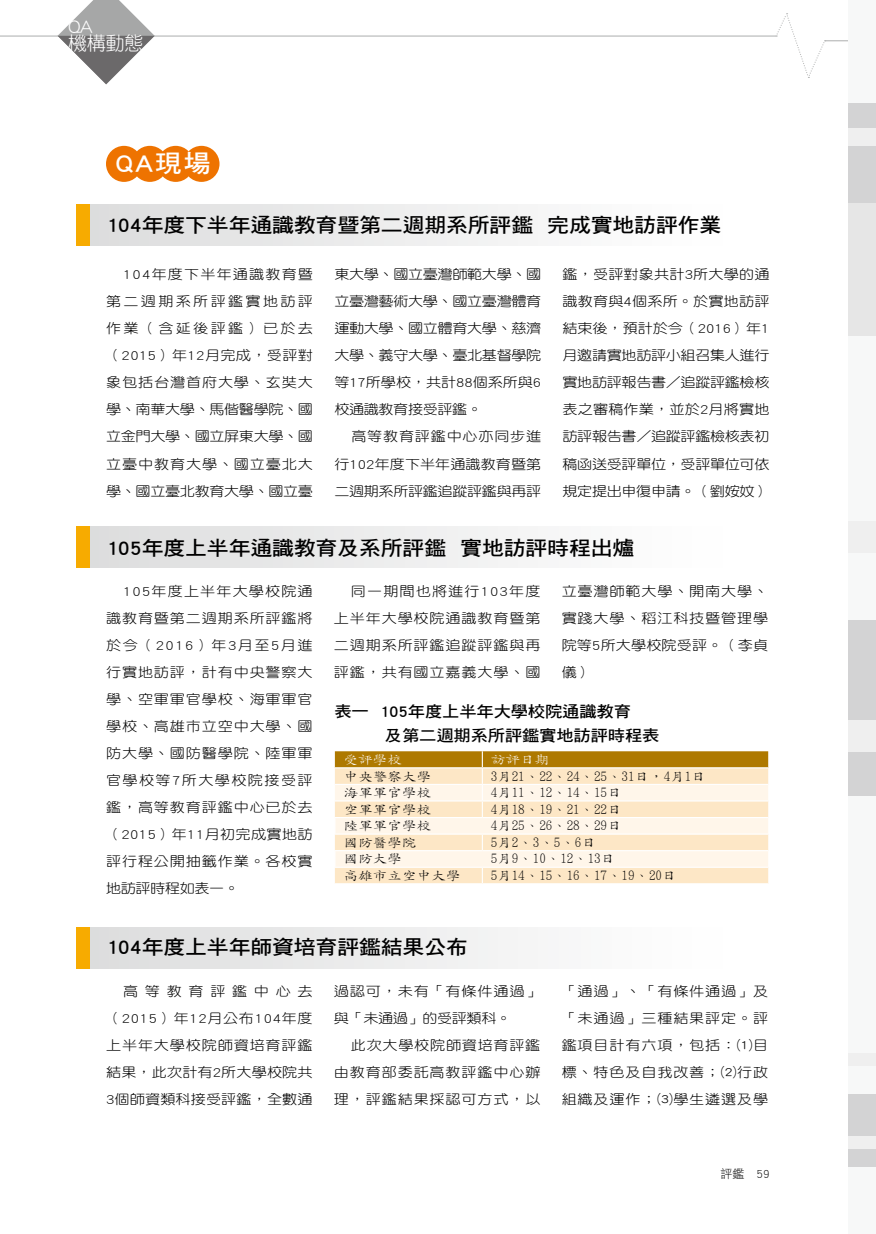
<style>
.page{position:relative;width:876px;height:1234px;background:#fff}
.page>*{position:absolute;margin:0;border:0;box-sizing:border-box;transform-origin:0 0}
.t1{font:24.9px "DF Hei Std W7";color:#fff;scale:1.1 1}
.t2{font:19.95px "DF Hei Std W7";letter-spacing:-.01em;color:#000;scale:1.1 1}
.t3{font:19.2px/16.8px "DF Yuan Std W3";letter-spacing:-.025em;color:#fff}
.t4{font:15.75px/23.2px "DF Hei Std W7";letter-spacing:-.01em;color:#000;scale:1.1 1}
.t5{font:13.8px "DF Kai Shu Std W3";letter-spacing:-.015em;color:#000;scale:.82 1}
.t6{font:13.5px/27px "DF Yuan Std W3";letter-spacing:.04em;color:#000;text-align:justify;scale:1.12 1}
.t7{font:12.3px "DF Kai Shu Std W3";letter-spacing:-.01em;color:#000;scale:1.2 1}
.t8{font:12.3px "DF Kai Shu Std W3";letter-spacing:-.01em;color:#fff;scale:1.2 1}
.t9{font:12px "DF Hei Std W3";color:#000}
.s1{font-size:12.3px}
</style>
<div class="page">
<hr style="left:0;top:35px;width:776px;height:2px;background:#b5b6b6">
<hr style="left:825px;top:40px;width:51px;height:1px;background:#b5b6b6">
<svg style="left:776px;top:13px;width:50px;height:65px"></svg>
<div style="left:106px;top:146px;width:36px;height:36px;background:#ee7300;border-radius:50%"></div>
<div style="left:132px;top:146px;width:36px;height:36px;background:#ee7300;border-radius:50%"></div>
<div style="left:158px;top:146px;width:36px;height:36px;background:#ee7300;border-radius:50%"></div>
<div style="left:183px;top:146px;width:37px;height:36px;background:#ee7300;border-radius:50%"></div>
<div style="left:76px;top:927px;width:76px;height:41px;background:#f7ab00"></div>
<div style="left:91px;top:927px;width:678px;height:41px;background:linear-gradient(to right,#ddddde,#fff)"></div>
<div style="left:76px;top:526px;width:76px;height:41px;background:#f7ab00"></div>
<div style="left:91px;top:526px;width:678px;height:41px;background:linear-gradient(to right,#ddddde,#fff)"></div>
<div style="left:76px;top:204px;width:76px;height:41px;background:#f7ab00"></div>
<div style="left:91px;top:204px;width:678px;height:41px;background:linear-gradient(to right,#ddddde,#fff)"></div>
<svg style="left:58px;top:0;width:97px;height:84px"></svg>
<div style="left:848px;top:0;width:28px;height:137px;background:#f7f8f8"></div>
<div style="left:848px;top:736px;width:28px;height:263px;background:#f7f8f8"></div>
<div style="left:848px;top:1142px;width:28px;height:91px;background:#f7f8f8"></div>
<div style="left:848px;top:324px;width:28px;height:324px;background:#f7f8f8"></div>
<div style="left:848px;top:971px;width:28px;height:134px;background:#f7f8f8"></div>
<div style="left:848px;top:137px;width:28px;height:199px;background:#e6e6e6"></div>
<div style="left:848px;top:103px;width:28px;height:100px;background:#d3d3d4"></div>
<div style="left:848px;top:620px;width:28px;height:175px;background:#d3d3d4"></div>
<div style="left:848px;top:1094px;width:28px;height:72px;background:#d3d3d4"></div>
<div style="left:848px;top:128px;width:28px;height:18px;background:#efefef"></div>
<div style="left:848px;top:720px;width:28px;height:31px;background:#efefef"></div>
<div style="left:848px;top:1135px;width:28px;height:13px;background:#efefef"></div>
<div style="left:848px;top:521px;width:28px;height:31px;background:#efefef"></div>
<div style="left:848px;top:1053px;width:28px;height:13px;background:#efefef"></div>
<svg style="left:334px;top:751px;width:434px;height:132px;background:#f4e1bf"></svg>
<hr style="left:482px;top:866px;width:286px;height:1px;background:#fff">
<h3 class="t3" style="left:68px;top:18px;width:77px">QA<br>機構動態</h3>
<h1 class="t1" style="left:116px;top:150px;width:88px">QA現場</h1>
<h2 class="t2" style="left:106px;top:214px;width:561px">104年度下半年通識教育暨第二週期系所評鑑 完成實地訪評作業</h2>
<p class="t6" style="left:106px;top:261px;width:186px;text-indent:17px">104年度下半年通識教育暨第二週期系所評鑑實地訪評作業（含延後評鑑）已於去（2015）年12月完成，受評對象包括台灣首府大學、玄奘大學、南華大學、馬偕醫學院、國立金門大學、國立屏東大學、國立臺中教育大學、國立臺北大學、國立臺北教育大學、國立臺</p>
<p class="t6" style="left:334px;top:261px;width:186px">東大學、國立臺灣師範大學、國立臺灣藝術大學、國立臺灣體育運動大學、國立體育大學、慈濟大學、義守大學、臺北基督學院等17所學校，共計88個系所與6校通識教育接受評鑑。</p>
<p class="t6" style="left:334px;top:423px;width:186px;text-indent:17px">高等教育評鑑中心亦同步進行102年度下半年通識教育暨第二週期系所評鑑追蹤評鑑與再評</p>
<p class="t6" style="left:562px;top:261px;width:186px">鑑，受評對象共計3所大學的通識教育與4個系所。於實地訪評結束後，預計於今（2016）年1月邀請實地訪評小組召集人進行實地訪評報告書／追蹤評鑑檢核表之審稿作業，並於2月將實地訪評報告書／追蹤評鑑檢核表初稿函送受評單位，受評單位可依規定提出申復申請。（劉姲妏）</p>
<h2 class="t2" style="left:106px;top:536px;width:482px">105年度上半年通識教育及系所評鑑 實地訪評時程出爐</h2>
<p class="t6" style="left:106px;top:577px;width:186px;text-indent:17px">105年度上半年大學校院通識教育暨第二週期系所評鑑將於今（2016）年3月至5月進行實地訪評，計有中央警察大學、空軍軍官學校、海軍軍官學校、高雄市立空中大學、國防大學、國防醫學院、陸軍軍官學校等7所大學校院接受評鑑，高等教育評鑑中心已於去（2015）年11月初完成實地訪評行程公開抽籤作業。各校實地訪評時程如表一。</p>
<p class="t6" style="left:334px;top:577px;width:186px;text-indent:17px">同一期間也將進行103年度上半年大學校院通識教育暨第二週期系所評鑑追蹤評鑑與再評鑑，共有國立嘉義大學、國</p>
<p class="t6" style="left:562px;top:577px;width:186px">立臺灣師範大學、開南大學、實踐大學、稻江科技暨管理學院等5所大學校院受評。（李貞儀）</p>
<p class="t4" style="left:385px;top:699px;width:251px;text-indent:-51px">表一 105年度上半年大學校院通識教育<br>及第二週期系所評鑑實地訪評時程表</p>
<p class="t8" style="left:343px;top:752px;width:50px">受評學校</p>
<p class="t8" style="left:491px;top:752px;width:50px">訪評日期</p>
<p class="t7" style="left:343px;top:769px;width:75px">中央警察大學</p>
<p class="t5" style="left:491px;top:768px;width:264px">3<span class="s1">月</span>21<span class="s1">、</span>22<span class="s1">、</span>24<span class="s1">、</span>25<span class="s1">、</span>31<span class="s1">日，</span>4<span class="s1">月</span>1<span class="s1">日</span></p>
<p class="t7" style="left:343px;top:785px;width:75px">海軍軍官學校</p>
<p class="t5" style="left:491px;top:784px;width:161px">4<span class="s1">月</span>11<span class="s1">、</span>12<span class="s1">、</span>14<span class="s1">、</span>15<span class="s1">日</span></p>
<p class="t7" style="left:343px;top:802px;width:75px">空軍軍官學校</p>
<p class="t5" style="left:491px;top:801px;width:161px">4<span class="s1">月</span>18<span class="s1">、</span>19<span class="s1">、</span>21<span class="s1">、</span>22<span class="s1">日</span></p>
<p class="t7" style="left:343px;top:819px;width:75px">陸軍軍官學校</p>
<p class="t5" style="left:491px;top:817px;width:161px">4<span class="s1">月</span>25<span class="s1">、</span>26<span class="s1">、</span>28<span class="s1">、</span>29<span class="s1">日</span></p>
<p class="t7" style="left:343px;top:835px;width:63px">國防醫學院</p>
<p class="t5" style="left:491px;top:834px;width:130px">5<span class="s1">月</span>2<span class="s1">、</span>3<span class="s1">、</span>5<span class="s1">、</span>6<span class="s1">日</span></p>
<p class="t7" style="left:343px;top:852px;width:50px">國防大學</p>
<p class="t5" style="left:491px;top:850px;width:153px">5<span class="s1">月</span>9<span class="s1">、</span>10<span class="s1">、</span>12<span class="s1">、</span>13<span class="s1">日</span></p>
<p class="t7" style="left:343px;top:868px;width:99px">高雄市立空中大學</p>
<p class="t5" style="left:491px;top:867px;width:228px">5<span class="s1">月</span>14<span class="s1">、</span>15<span class="s1">、</span>16<span class="s1">、</span>17<span class="s1">、</span>19<span class="s1">、</span>20<span class="s1">日</span></p>
<h2 class="t2" style="left:106px;top:935px;width:331px">104年度上半年師資培育評鑑結果公布</h2>
<p class="t6" style="left:106px;top:977px;width:186px;text-indent:17px">高等教育評鑑中心去（2015）年12月公布104年度上半年大學校院師資培育評鑑結果，此次計有2所大學校院共3個師資類科接受評鑑，全數通</p>
<p class="t6" style="left:334px;top:977px;width:186px">過認可，未有「有條件通過」與「未通過」的受評類科。</p>
<p class="t6" style="left:334px;top:1031px;width:186px;text-indent:17px">此次大學校院師資培育評鑑由教育部委託高教評鑑中心辦理，評鑑結果採認可方式，以</p>
<p class="t6" style="left:562px;top:977px;width:186px">「通過」、「有條件通過」及「未通過」三種結果評定。評鑑項目計有六項，包括：⑴目標、特色及自我改善；⑵行政組織及運作；⑶學生遴選及學</p>
<p class="t9" style="left:720px;top:1167px;width:51px">評鑑 59</p>
</div>
